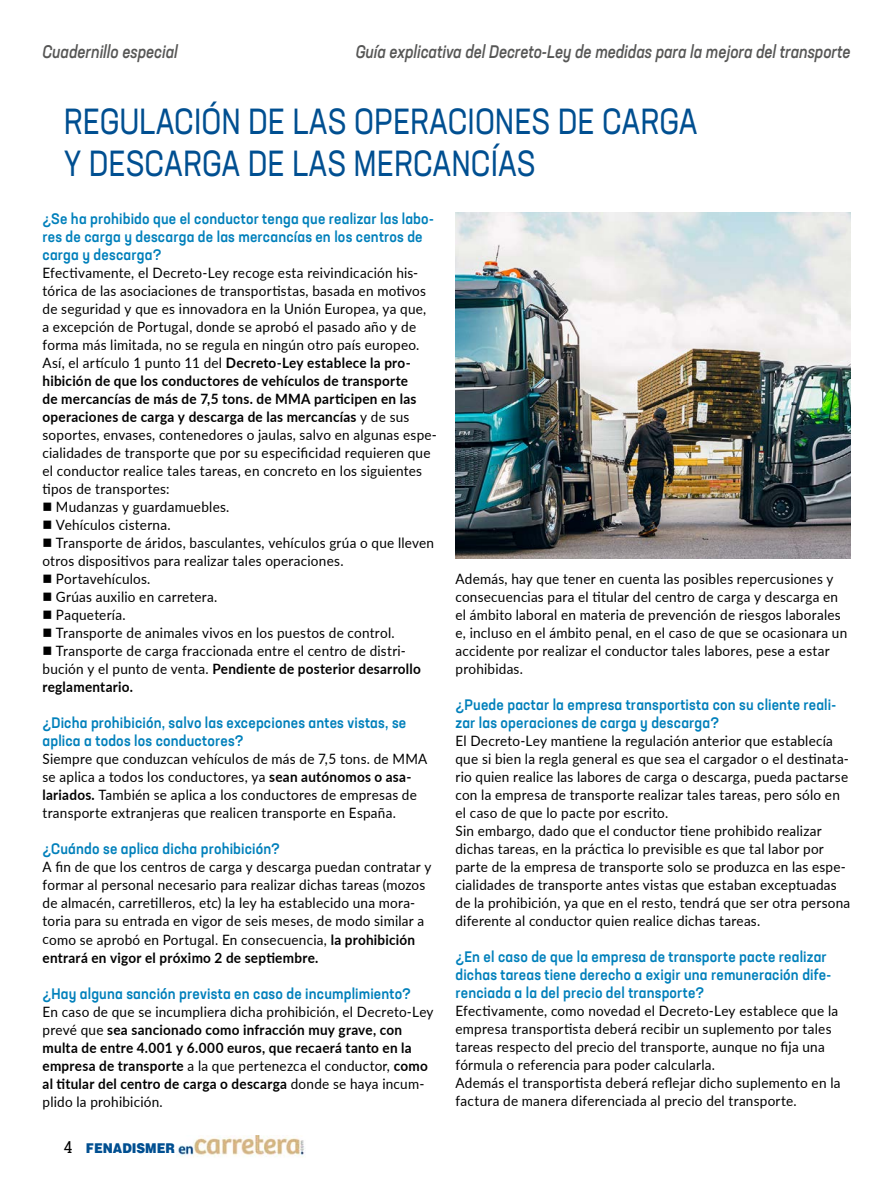
<style>
.page{position:relative;width:893px;height:1191px;background:#fff}
.page>*{position:absolute;margin:0;border:0;box-sizing:border-box;transform-origin:0 0}
.t1{font:36px/42px "Neusa Next Std";color:#004f91;scale:.85 1}
.t2{font:italic 500 18px "Neusa Next Std";color:#575756;scale:.85 1}
.t3{font:500 15px/18px "Neusa Next Std";letter-spacing:.01em;color:#0080bb;scale:.93 1}
.t4{font:14.25px/18px "Lato";letter-spacing:.02em;color:#000;scale:.95 1}
.t5{font:700 14.25px/18px "Lato";letter-spacing:.02em;color:#000;scale:.95 1}
.t6{font:900 13.5px "Helvetica LT Std";color:#004f91;scale:.9 1}
.s1{font-weight:700}
.s2{font-weight:400}
.s3{font-family:"Roboto Slab";font-weight:400;font-size:16.5px;color:#000}
</style>
<div class="page">
<img style="left:178px;top:1135px;width:126px;height:22px">
<img style="left:455px;top:213px;width:395px;height:345px">
<p class="t2" style="left:43px;top:40px;width:161px">Cuadernillo especial</p>
<p class="t2" style="left:356px;top:40px;width:584px">Guía explicativa del Decreto-Ley de medidas para la mejora del transporte</p>
<h1 class="t1" style="left:64px;top:100px;width:747px">REGULACIÓN DE LAS OPERACIONES DE CARGA<br>Y DESCARGA DE LAS MERCANCÍAS</h1>
<p class="t3" style="left:43px;top:210px;width:422px">¿Se ha prohibido que el conductor tenga que realizar las labo&shy;res de carga y descarga de las mercancías en los centros de carga y descarga?</p>
<p class="t4" style="left:43px;top:263px;width:417px">Efectivamente, el Decreto-Ley recoge esta reivindicación his&shy;tórica de las asociaciones de transportistas, basada en motivos de seguridad y que es innovadora en la Unión Europea, ya que,<br>a excepción de Portugal, donde se aprobó el pasado año y de forma más limitada, no se regula en ningún otro país europeo.<br>Así, el artículo 1 punto 11 del <span class="s1">Decreto-Ley establece la pro&shy;hibición de que los conductores de vehículos de transporte<br>de mercancías de más de 7,5 tons. de MMA participen en las operaciones de carga y descarga de las mercancías</span> y de sus soportes, envases, contenedores o jaulas, salvo en algunas espe&shy;cialidades de transporte que por su especificidad requieren que el conductor realice tales tareas, en concreto en los siguientes tipos de transportes:</p>
<p class="t4" style="left:43px;top:497px;width:198px">■ Mudanzas y guardamuebles.</p>
<p class="t4" style="left:43px;top:515px;width:136px">■ Vehículos cisterna.</p>
<p class="t4" style="left:43px;top:533px;width:414px">■ Transporte de áridos, basculantes, vehículos grúa o que lleven otros dispositivos para realizar tales operaciones.</p>
<p class="t4" style="left:43px;top:569px;width:115px">■ Portavehículos.</p>
<p class="t4" style="left:43px;top:587px;width:186px">■ Grúas auxilio en carretera.</p>
<p class="t4" style="left:43px;top:605px;width:89px">■ Paquetería.</p>
<p class="t4" style="left:43px;top:623px;width:372px">■ Transporte de animales vivos en los puestos de control.</p>
<p class="t4" style="left:43px;top:641px;width:400px">■ Transporte de carga fraccionada entre el centro de distri&shy;bución y el punto de venta. <span class="s1">Pendiente de posterior desarrollo reglamentario.</span></p>
<p class="t3" style="left:43px;top:714px;width:393px">¿Dicha prohibición, salvo las excepciones antes vistas, se aplica a todos los conductores?</p>
<p class="t4" style="left:43px;top:749px;width:407px">Siempre que conduzcan vehículos de más de 7,5 tons. de MMA se aplica a todos los conductores, ya <span class="s1">sean autónomos o asa&shy;lariados.</span> También se aplica a los conductores de empresas de transporte extranjeras que realicen transporte en España.</p>
<p class="t3" style="left:43px;top:840px;width:257px">¿Cuándo se aplica dicha prohibición?</p>
<p class="t4" style="left:43px;top:857px;width:411px">A fin de que los centros de carga y descarga puedan contratar y formar al personal necesario para realizar dichas tareas (mozos de almacén, carretilleros, etc) la ley ha establecido una mora&shy;toria para su entrada en vigor de seis meses, de modo similar a como se aprobó en Portugal. En consecuencia, <span class="s1">la prohibición entrará en vigor el próximo 2 de septiembre.</span></p>
<p class="t3" style="left:43px;top:984px;width:398px">¿Hay alguna sanción prevista en caso de incumplimiento?</p>
<p class="t5" style="left:43px;top:1001px;width:413px"><span class="s2">En caso de que se incumpliera dicha prohibición, el Decreto-Ley prevé que</span> sea sancionado como infracción muy grave, con multa de entre 4.001 y 6.000 euros, que recaerá tanto en la empresa de transporte <span class="s2">a la que pertenezca el conductor,</span> como al titular del centro de carga o descarga <span class="s2">donde se haya incum&shy;plido la prohibición.</span></p>
<p class="t4" style="left:455px;top:569px;width:414px">Además, hay que tener en cuenta las posibles repercusiones y consecuencias para el titular del centro de carga y descarga en el ámbito laboral en materia de prevención de riesgos laborales e, incluso en el ámbito penal, en el caso de que se ocasionara un accidente por realizar el conductor tales labores, pese a estar prohibidas.</p>
<p class="t3" style="left:455px;top:695px;width:411px">¿Puede pactar la empresa transportista con su cliente reali&shy;zar las operaciones de carga y descarga?</p>
<p class="t4" style="left:455px;top:731px;width:417px">El Decreto-Ley mantiene la regulación anterior que establecía que si bien la regla general es que sea el cargador o el destinata&shy;rio quien realice las labores de carga o descarga, pueda pactarse con la empresa de transporte realizar tales tareas, pero sólo en el caso de que lo pacte por escrito.<br>Sin embargo, dado que el conductor tiene prohibido realizar dichas tareas, en la práctica lo previsible es que tal labor por parte de la empresa de transporte solo se produzca en las espe&shy;cialidades de transporte antes vistas que estaban exceptuadas de la prohibición, ya que en el resto, tendrá que ser otra persona diferente al conductor quien realice dichas tareas.</p>
<p class="t3" style="left:455px;top:947px;width:406px">¿En el caso de que la empresa de transporte pacte realizar dichas tareas tiene derecho a exigir una remuneración dife&shy;renciada a la del precio del transporte?</p>
<p class="t4" style="left:455px;top:1001px;width:407px">Efectivamente, como novedad el Decreto-Ley establece que la empresa transportista deberá recibir un suplemento por tales tareas respecto del precio del transporte, aunque no fija una fórmula o referencia para poder calcularla.<br>Además el transportista deberá reflejar dicho suplemento en la factura de manera diferenciada al precio del transporte.</p>
<p class="t6" style="left:64px;top:1139px;width:125px"><span class="s3">4</span> FENADISMER</p>
</div>
